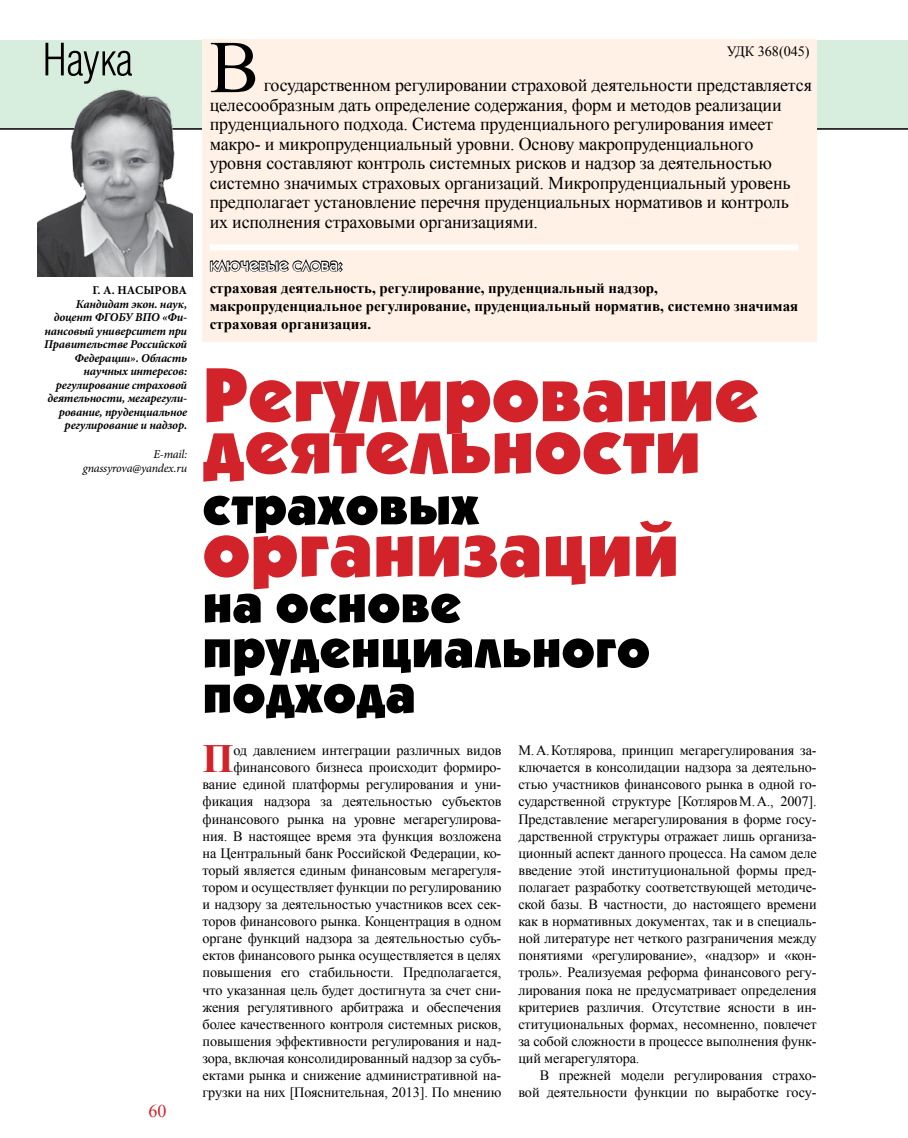
<style>
.page{position:relative;width:908px;height:1138px;background:#fff}
.page>*{position:absolute;margin:0;border:0;box-sizing:border-box;transform-origin:0 0}
.t1{font:900 77.1px "Kabel C";color:#d2232a}
.t2{font:74.4px "Times New Roman";color:#000}
.t3{font:900 53.85px/45.2px "Kabel C";color:#000}
.t4{font:700 40.05px "Times New Roman";color:#d2232a}
.t5{font:18px/19.5px "Times New Roman";letter-spacing:-.01em;color:#000}
.t6{font:500 18px "Kabel C";color:#fff}
.t7{font:18px "Times New Roman";color:#d2232a}
.t8{font:700 15px/17.7px "Times New Roman";color:#000}
.t9{font:14.25px/17.1px "Times New Roman";letter-spacing:-.01em;color:#000;text-align:right}
.t10{font:italic 700 12px/13.5px "Minion Pro";letter-spacing:-.015em;color:#000;text-align:right}
.t11{font:italic 12px/14.4px "Minion Pro";letter-spacing:-.02em;color:#000;text-align:right}
.t12{font:700 12px "Minion Pro";letter-spacing:.005em;color:#000}
</style>
<div class="page">
<div style="left:0;top:41px;width:908px;height:88px;background:#d7eddd"></div>
<hr style="left:0;top:128px;width:908px;height:2px;background:#000">
<div style="left:202px;top:39px;width:614px;height:303px;background:#fff1e6"></div>
<svg style="left:45px;top:43px;width:19px;height:3px"></svg>
<div style="left:210px;top:244px;width:588px;height:6px;background:#fff"></div>
<svg style="left:209px;top:259px;width:134px;height:13px"></svg>
<img style="left:38px;top:46px;width:154px;height:230px">
<p class="t12" style="left:92px;top:282px;width:96px">Г. А. Насырова</p>
<p class="t10" style="left:44px;top:297px;width:145px">Кандидат экон. наук, доцент ФГОБУ ВПО «Фи&shy;нансовый университет при<br>Правительстве Российской<br>Федерации». Область научных интересов: регулирование страховой деятельности, мегарегули&shy;рование, пруденциальное регулирование и надзор.</p>
<p class="t11" style="left:83px;top:447px;width:106px">Е-mail: gnassyrova@yandex.ru</p>
<p class="t7" style="left:148px;top:1098px;width:19px">60</p>
<h2 class="t2" style="left:210px;top:17px;width:51px">В</h2>
<p class="t9" style="left:726px;top:42px;width:84px">УДК 368(045)</p>
<p class="t5" style="left:210px;top:75px;width:604px;text-indent:54px">государственном регулировании страховой деятельности представляется целесообразным дать определение содержания, форм и методов реализации пруденциального подхода. Система пруденциального регулирования имеет макро- и микропруденциальный уровни. Основу макропруденциального<br>уровня составляют контроль системных рисков и надзор за деятельностью системно значимых страховых организаций. Микропруденциальный уровень предполагает установление перечня пруденциальных нормативов и контроль<br>их исполнения страховыми организациями.</p>
<p class="t6" style="left:210px;top:253px;width:134px">ключевые слова:</p>
<p class="t8" style="left:210px;top:279px;width:590px">страховая деятельность, регулирование, пруденциальный надзор, макропруденциальное регулирование, пруденциальный норматив, системно значимая страховая организация.</p>
<h1 class="t1" style="left:202px;top:348px;width:558px">Регулирование</h1>
<h1 class="t1" style="left:202px;top:400px;width:500px">деятельности</h1>
<h3 class="t3" style="left:202px;top:481px;width:278px">страховых</h3>
<h1 class="t1" style="left:202px;top:503px;width:478px">организаций</h1>
<h3 class="t3" style="left:202px;top:579px;width:449px">на основе пруденциального подхода</h3>
<h3 class="t4" style="left:202px;top:731px;width:33px">П</h3>
<p class="t9" style="left:203px;top:741px;width:300px">од давлением интеграции различных видов финансового бизнеса происходит формиро&shy;вание единой платформы регулирования и уни&shy;фикация надзора за деятельностью субъектов финансового рынка на уровне мегарегулирова&shy;ния. В настоящее время эта функция возложена на Центральный банк Российской Федерации, ко&shy;торый является единым финансовым мегарегуля&shy;тором и осуществляет функции по регулированию и надзору за деятельностью участников всех сек&shy;торов финансового рынка. Концентрация в одном органе функций надзора за деятельностью субъ&shy;ектов финансового рынка осуществляется в целях повышения его стабильности. Предполагается, что указанная цель будет достигнута за счет сни&shy;жения регулятивного арбитража и обеспечения более качественного контроля системных рисков, повышения эффективности регулирования и над&shy;зора, включая консолидированный надзор за субъ&shy;ектами рынка и снижение административной на&shy;грузки на них [Пояснительная, 2013]. По мнению</p>
<p class="t9" style="left:518px;top:741px;width:300px;text-align:justify">М.А.Котлярова, принцип мегарегулирования за&shy;ключается в консолидации надзора за деятельно&shy;стью участников финансового рынка в одной го&shy;сударственной структуре [КотляровМ.А., 2007].<br>Представление мегарегулирования в форме госу&shy;дарственной структуры отражает лишь организа&shy;ционный аспект данного процесса. На самом деле введение этой институциональной формы пред&shy;полагает разработку соответствующей методиче&shy;ской базы. В частности, до настоящего времени как в нормативных документах, так и в специаль&shy;ной литературе нет четкого разграничения между понятиями «регулирование», «надзор» и «кон&shy;троль». Реализуемая реформа финансового регу&shy;лирования пока не предусматривает определения критериев различия. Отсутствие ясности в ин&shy;ституциональных формах, несомненно, повлечет за собой сложности в процессе выполнения функ&shy;ций мегарегулятора.</p>
<p class="t9" style="left:518px;top:1066px;width:300px">В прежней модели регулирования страхо&shy;вой деятельности функции по выработке госу-</p>
</div>
